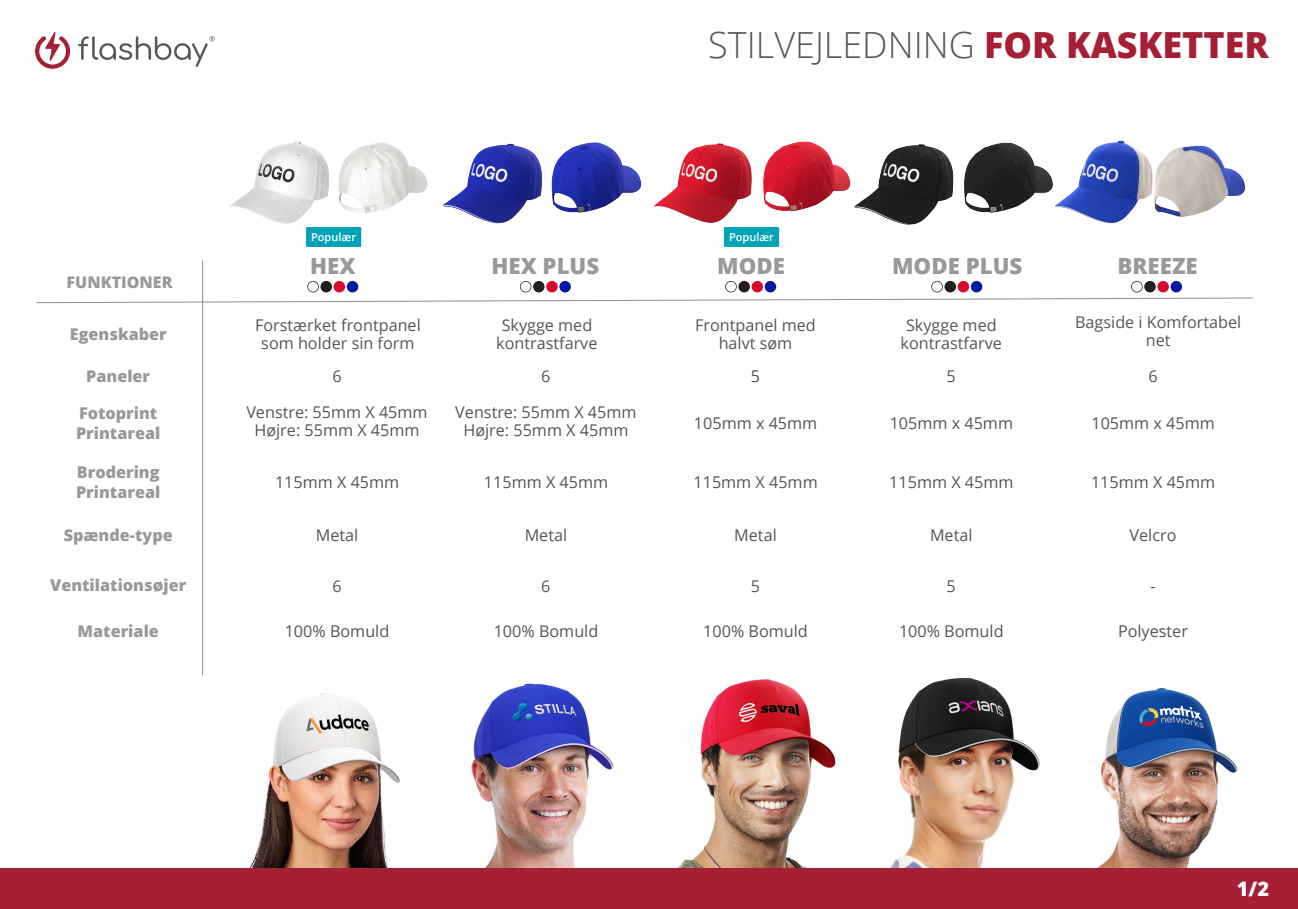
<style>
.page{position:relative;width:1298px;height:909px;background:#fff}
.page>*{position:absolute;margin:0;border:0;box-sizing:border-box;transform-origin:0 0}
.t1{font:300 36px "Open Sans";color:#575756}
.t2{font:800 22.2px "Open Sans";color:#999}
.t3{font:800 20px "Open Sans";color:#fff}
.t4{font:16.2px/18px "Open Sans";color:#565656;text-align:center}
.t5{font:800 16.2px/20px "Open Sans";color:#999}
.t6{font:800 16px "Open Sans";color:#999}
.t7{font:600 11px "Open Sans";color:#fff}
.s1{font-weight:800;color:#a62035}
</style>
<div class="page">
<img style="left:1097px;top:688px;width:141px;height:180px">
<img style="left:1069px;top:140px;width:66px;height:84px">
<img style="left:1135px;top:145px;width:111px;height:73px">
<img style="left:249px;top:693px;width:151px;height:175px">
<div style="left:347px;top:281px;width:11px;height:11px;background:#00199f;border-radius:6px"></div>
<div style="left:320px;top:281px;width:12px;height:11px;background:#221e20;border-radius:6px"></div>
<div style="left:333px;top:281px;width:12px;height:11px;background:#d30d2b;border-radius:6px"></div>
<svg style="left:307px;top:281px;width:12px;height:11px"></svg>
<img style="left:677px;top:679px;width:159px;height:189px">
<div style="left:764px;top:281px;width:12px;height:11px;background:#00199f;border-radius:6px"></div>
<div style="left:738px;top:281px;width:11px;height:11px;background:#221e20;border-radius:6px"></div>
<div style="left:751px;top:281px;width:12px;height:11px;background:#d30d2b;border-radius:6px"></div>
<svg style="left:725px;top:281px;width:11px;height:11px"></svg>
<img style="left:471px;top:683px;width:143px;height:185px">
<div style="left:559px;top:281px;width:11px;height:11px;background:#00199f;border-radius:6px"></div>
<div style="left:533px;top:281px;width:11px;height:11px;background:#221e20;border-radius:6px"></div>
<div style="left:546px;top:281px;width:11px;height:11px;background:#d30d2b;border-radius:6px"></div>
<svg style="left:520px;top:281px;width:11px;height:11px"></svg>
<img style="left:890px;top:677px;width:150px;height:191px">
<div style="left:970px;top:281px;width:12px;height:11px;background:#00199f;border-radius:6px"></div>
<div style="left:944px;top:281px;width:11px;height:11px;background:#221e20;border-radius:6px"></div>
<div style="left:957px;top:281px;width:11px;height:11px;background:#d30d2b;border-radius:6px"></div>
<svg style="left:931px;top:281px;width:11px;height:11px"></svg>
<div style="left:1170px;top:281px;width:11px;height:11px;background:#00199f;border-radius:6px"></div>
<div style="left:1143px;top:281px;width:12px;height:11px;background:#221e20;border-radius:6px"></div>
<div style="left:1157px;top:281px;width:11px;height:11px;background:#d30d2b;border-radius:6px"></div>
<svg style="left:1131px;top:281px;width:11px;height:11px"></svg>
<div style="left:0;top:868px;width:1297px;height:40px;background:#a62035"></div>
<svg style="left:35px;top:32px;width:35px;height:37px"></svg>
<svg style="left:78px;top:36px;width:137px;height:31px"></svg>
<svg style="left:36px;top:298px;width:1216px;height:5px"></svg>
<hr style="left:202px;top:260px;width:1px;height:415px;background:#8e8e8e">
<img style="left:230px;top:141px;width:83px;height:83px">
<img style="left:313px;top:143px;width:115px;height:88px">
<img style="left:443px;top:143px;width:82px;height:81px">
<img style="left:525px;top:142px;width:115px;height:71px">
<img style="left:640px;top:143px;width:95px;height:80px">
<img style="left:735px;top:141px;width:106px;height:90px">
<img style="left:841px;top:144px;width:96px;height:81px">
<img style="left:937px;top:142px;width:132px;height:71px">
<div style="left:306px;top:227px;width:55px;height:20px;background:#02a3b7"></div>
<div style="left:723px;top:227px;width:56px;height:20px;background:#02a3b7"></div>
<h1 class="t1" style="left:708px;top:20px;width:562px">STILVEJLEDNING <span class="s1">FOR KASKETTER</span></h1>
<p class="t6" style="left:67px;top:270px;width:107px">FUNKTIONER</p>
<p class="t5" style="left:70px;top:323px;width:98px">Egenskaber</p>
<p class="t5" style="left:86px;top:365px;width:65px">Paneler</p>
<p class="t5" style="left:76px;top:402px;width:86px">Fotoprint<br>Printareal</p>
<p class="t5" style="left:76px;top:461px;width:86px">Brodering<br>Printareal</p>
<p class="t5" style="left:64px;top:524px;width:110px">Spænde-type</p>
<p class="t5" style="left:50px;top:574px;width:138px">Ventilationsøjer</p>
<p class="t5" style="left:77px;top:619px;width:83px">Materiale</p>
<p class="t7" style="left:311px;top:229px;width:46px">Populær</p>
<p class="t7" style="left:729px;top:229px;width:46px">Populær</p>
<h2 class="t2" style="left:310px;top:249px;width:47px">HEX</h2>
<h2 class="t2" style="left:491px;top:249px;width:109px">HEX PLUS</h2>
<h2 class="t2" style="left:717px;top:249px;width:69px">MODE</h2>
<h2 class="t2" style="left:891px;top:249px;width:132px">MODE PLUS</h2>
<h2 class="t2" style="left:1117px;top:249px;width:82px">BREEZE</h2>
<p class="t4" style="left:255px;top:315px;width:167px">Forstærket frontpanel som holder sin form</p>
<p class="t4" style="left:496px;top:315px;width:103px">Skygge med kontrastfarve</p>
<p class="t4" style="left:900px;top:315px;width:103px">Skygge med kontrastfarve</p>
<p class="t4" style="left:695px;top:315px;width:122px">Frontpanel med halvt søm</p>
<p class="t4" style="left:1074px;top:313px;width:168px">Bagside i Komfortabel net</p>
<p class="t4" style="left:332px;top:367px;width:11px">6</p>
<p class="t4" style="left:541px;top:367px;width:11px">6</p>
<p class="t4" style="left:750px;top:367px;width:11px">5</p>
<p class="t4" style="left:946px;top:367px;width:11px">5</p>
<p class="t4" style="left:1148px;top:367px;width:11px">6</p>
<p class="t4" style="left:246px;top:403px;width:183px">Venstre: 55mm X 45mm<br>Højre: 55mm X 45mm</p>
<p class="t4" style="left:275px;top:473px;width:126px">115mm X 45mm</p>
<p class="t4" style="left:455px;top:403px;width:183px">Venstre: 55mm X 45mm<br>Højre: 55mm X 45mm</p>
<p class="t4" style="left:484px;top:473px;width:126px">115mm X 45mm</p>
<p class="t4" style="left:693px;top:413px;width:125px">105mm x 45mm</p>
<p class="t4" style="left:693px;top:473px;width:126px">115mm X 45mm</p>
<p class="t4" style="left:889px;top:413px;width:125px">105mm x 45mm</p>
<p class="t4" style="left:889px;top:473px;width:126px">115mm X 45mm</p>
<p class="t4" style="left:1091px;top:413px;width:125px">105mm x 45mm</p>
<p class="t4" style="left:1090px;top:473px;width:126px">115mm X 45mm</p>
<p class="t4" style="left:316px;top:525px;width:44px">Metal</p>
<p class="t4" style="left:524px;top:525px;width:44px">Metal</p>
<p class="t4" style="left:734px;top:525px;width:44px">Metal</p>
<p class="t4" style="left:929px;top:525px;width:44px">Metal</p>
<p class="t4" style="left:1129px;top:525px;width:48px">Velcro</p>
<p class="t4" style="left:332px;top:576px;width:11px">6</p>
<p class="t4" style="left:541px;top:576px;width:11px">6</p>
<p class="t4" style="left:750px;top:576px;width:11px">5</p>
<p class="t4" style="left:946px;top:576px;width:11px">5</p>
<p class="t4" style="left:1150px;top:576px;width:7px">-</p>
<p class="t4" style="left:285px;top:621px;width:106px">100% Bomuld</p>
<p class="t4" style="left:493px;top:621px;width:106px">100% Bomuld</p>
<p class="t4" style="left:703px;top:621px;width:106px">100% Bomuld</p>
<p class="t4" style="left:898px;top:621px;width:106px">100% Bomuld</p>
<p class="t4" style="left:1117px;top:621px;width:71px">Polyester</p>
<p class="t3" style="left:1236px;top:873px;width:34px">1/2</p>
</div>
